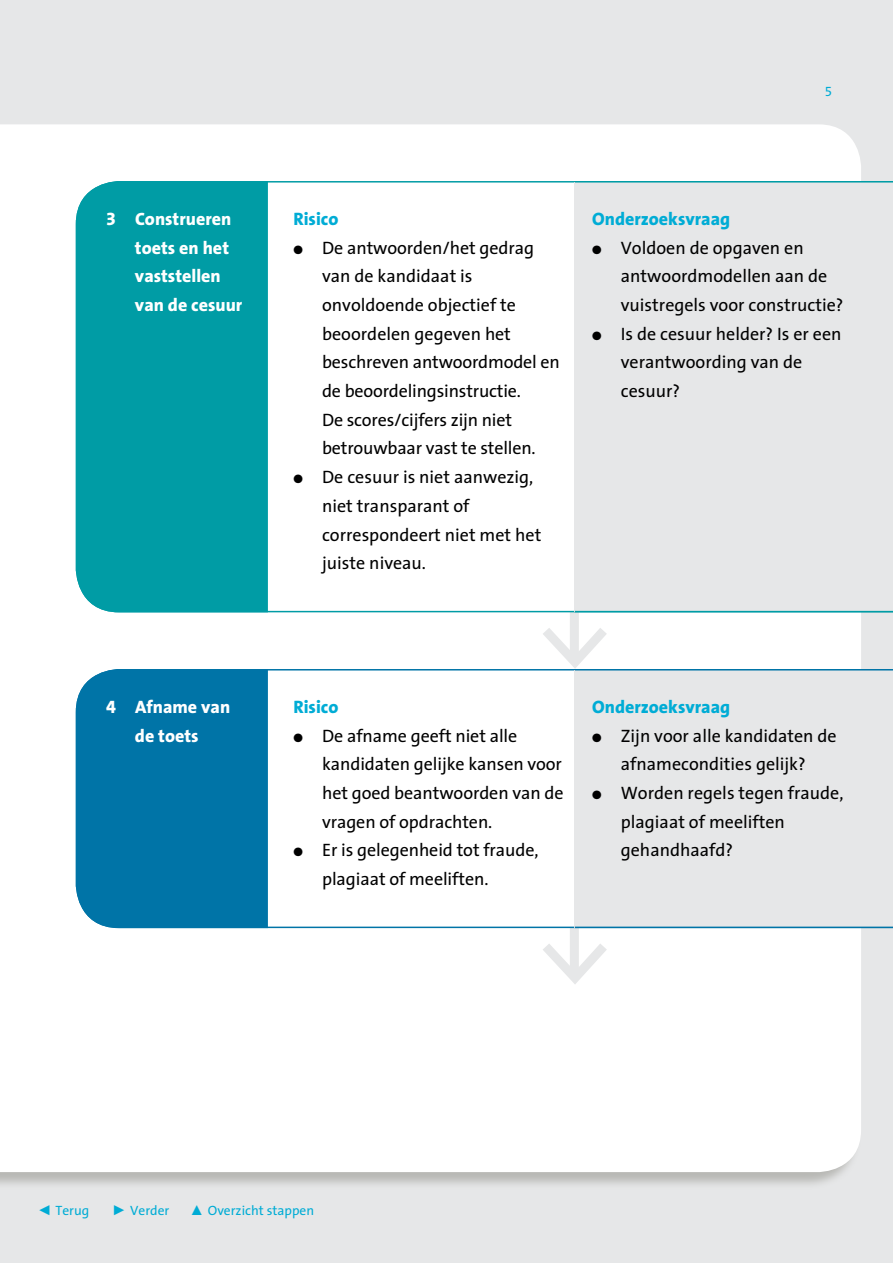
<style>
.page{position:relative;width:893px;height:1263px;background:#e6e7e8}
.page>*{position:absolute;margin:0;border:0;box-sizing:border-box;transform-origin:0 0}
.t1{font:18px/28.7px "Cito The Sans";color:#000}
.t2{font:800 18px/28.7px "Cito The Sans";color:#fff}
.t3{font:800 18px "Cito The Sans";color:#00acd5}
.t4{font:13.5px "Cito The Sans";color:#00acd5}
.s1{font-family:"Arial";font-size:14.25px}
</style>
<div class="page">
<div style="left:0;top:124px;width:861px;height:1048px;background:#fff"></div>
<svg style="left:533px;top:934px;width:83px;height:57px"></svg>
<div style="left:570px;top:921px;width:9px;height:51px;background:#e6e7e8"></div>
<svg style="left:533px;top:618px;width:83px;height:50px"></svg>
<div style="left:570px;top:606px;width:9px;height:51px;background:#e6e7e8"></div>
<div style="left:269px;top:180px;width:624px;height:433px;background:#fff"></div>
<div style="left:75px;top:180px;width:194px;height:433px;background:#009ca5"></div>
<div style="left:269px;top:668px;width:624px;height:261px;background:#fff"></div>
<div style="left:75px;top:668px;width:194px;height:261px;background:#0074a7"></div>
<svg style="left:574px;top:181px;width:319px;height:431px"></svg>
<svg style="left:574px;top:669px;width:319px;height:259px"></svg>
<p class="t2" style="left:135px;top:204px;width:109px;text-indent:-29px">3 Construeren toets en het vaststellen van de cesuur</p>
<p class="t2" style="left:106px;top:692px;width:125px;text-align:center">4 Afname van de toets</p>
<p class="t4" style="left:825px;top:80px;width:9px">5</p>
<p class="t3" style="left:293px;top:204px;width:47px">Risico</p>
<p class="t1" style="left:322px;top:233px;width:239px;text-indent:-29px">● De antwoorden/het gedrag van de kandidaat is onvoldoende objectief te beoordelen gegeven het beschreven antwoordmodel en de beoordelingsinstructie.<br>De scores/cijfers zijn niet betrouwbaar vast te stellen.</p>
<p class="t1" style="left:322px;top:462px;width:221px;text-indent:-29px">● De cesuur is niet aanwezig, niet transparant of correspondeert niet met het juiste niveau.</p>
<p class="t3" style="left:592px;top:204px;width:140px">Onderzoeksvraag</p>
<p class="t1" style="left:621px;top:233px;width:224px;text-indent:-29px">● Voldoen de opgaven en antwoordmodellen aan de vuistregels voor constructie?</p>
<p class="t1" style="left:621px;top:319px;width:222px;text-indent:-29px">● Is de cesuur helder? Is er een verantwoording van de cesuur?</p>
<p class="t3" style="left:293px;top:692px;width:47px">Risico</p>
<p class="t1" style="left:322px;top:720px;width:243px;text-indent:-29px">● De afname geeft niet alle kandidaten gelijke kansen voor het goed beantwoorden van de vragen of opdrachten.</p>
<p class="t1" style="left:322px;top:835px;width:218px;text-indent:-29px">● Er is gelegenheid tot fraude, plagiaat of meeliften.</p>
<p class="t3" style="left:592px;top:692px;width:140px">Onderzoeksvraag</p>
<p class="t1" style="left:592px;top:720px;width:246px;text-align:center">● Zijn voor alle kandidaten de afnamecondities gelijk?</p>
<p class="t1" style="left:621px;top:778px;width:224px;text-indent:-29px">● Worden regels tegen fraude, plagiaat of meeliften gehandhaafd?</p>
<p class="t4" style="left:37px;top:1199px;width:53px"><span class="s1">◄</span> Terug</p>
<p class="t4" style="left:112px;top:1199px;width:59px"><span class="s1">►</span> Verder</p>
<p class="t4" style="left:190px;top:1199px;width:126px"><span class="s1">▲</span> Overzicht stappen</p>
</div>
